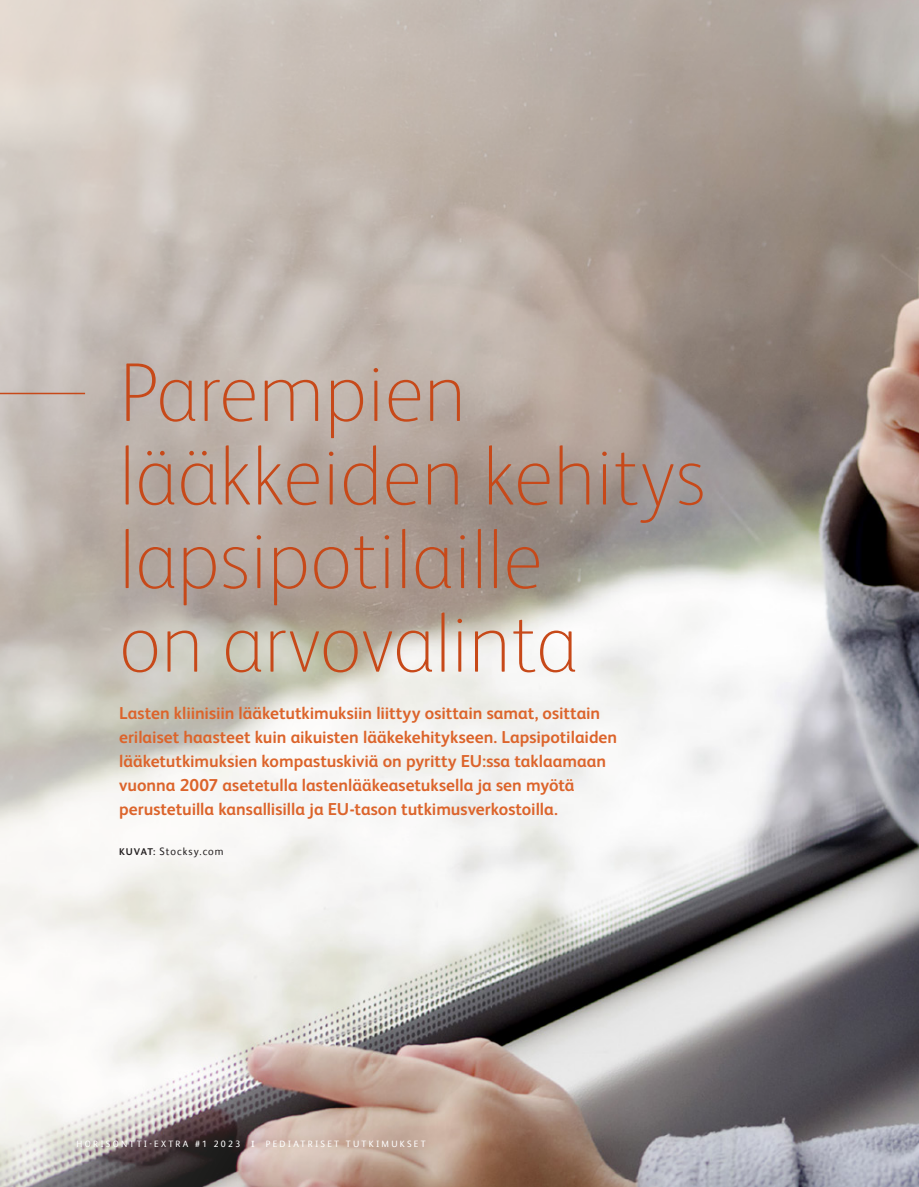
<style>
.page{position:relative;width:919px;height:1187px;background:#fff}
.page>*{position:absolute;margin:0;border:0;box-sizing:border-box;transform-origin:0 0}
.Otsikko{font:100 83.55px/83.6px "BMS Humanity";color:#c74919}
.Ingressi_UUSI{font:700 17.25px/24px "BMS Humanity";color:#dc642b}
.Kuvakrediitit{font:10.5px "BMS Humanity";letter-spacing:.1em;color:#231f20}
.t1{font:9px "BMS Humanity";letter-spacing:.25em;color:#fff}
.s1{font-weight:700;font-size:9.75px}
.s2{font-weight:700}
</style>
<div class="page">
<img style="left:0;top:0;width:918px;height:1186px">
<hr style="left:0;top:393px;width:85px;height:1px;background:#c74919">
<p class="Otsikko" style="left:119px;top:346px;width:588px">Parempien lääkkeiden kehitys lapsipotilaille<br>on arvovalinta</p>
<p class="Ingressi_UUSI" style="left:119px;top:700px;width:499px">Lasten kliinisiin lääketutkimuksiin liittyy osittain samat, osittain erilaiset haasteet kuin aikuisten lääkekehitykseen. Lapsipotilaiden lääketutkimuksien kompastuskiviä on pyritty EU:ssa taklaamaan vuonna 2007 asetetulla lastenlääkeasetuksella ja sen myötä perustetuilla kansallisilla ja EU-tason tutkimusverkostoilla.</p>
<p class="Kuvakrediitit" style="left:119px;top:844px;width:106px"><span class="s1">KUVAT:</span> Stocksy.com</p>
<p class="t1" style="left:77px;top:1137px;width:350px">HORISONTTI-EXTRA #1 2023 <span class="s2">I</span> PEDIATRISET TUTKIMUKSET</p>
</div>
